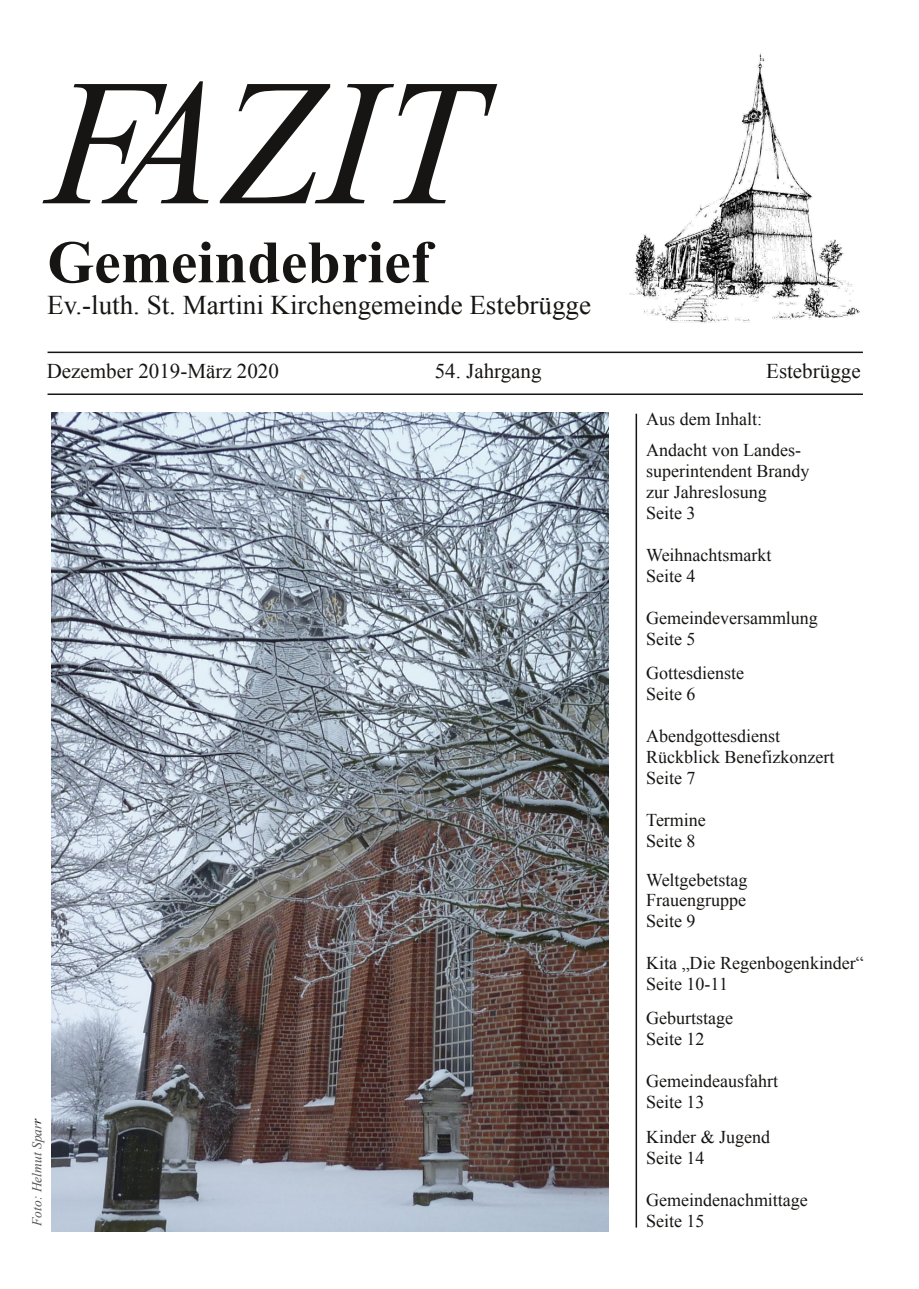
<style>
.page{position:relative;width:919px;height:1289px;background:#fff}
.page>*{position:absolute;margin:0;border:0;box-sizing:border-box;transform-origin:0 0}
.t1{font:italic 180px "Times New Roman";color:#171513}
.t2{font:700 60px "Times New Roman";color:#171513}
.t3{font:27px "Times New Roman";color:#171513}
.t4{font:21px "Times New Roman";color:#171513}
.t5{font:18px/21px "Times New Roman";color:#171513}
.t6{font:italic 13.5px "Times New Roman";color:#555656}
.s1{color:#171513}
</style>
<div class="page">
<hr style="left:48px;top:351px;width:814px;height:2px;background:#171513">
<hr style="left:635px;top:414px;width:2px;height:813px;background:#171513">
<hr style="left:48px;top:393px;width:814px;height:2px;background:#171513">
<img style="left:629px;top:53px;width:232px;height:271px">
<img style="left:51px;top:413px;width:557px;height:818px">
<h1 class="t1" style="left:47px;top:43px;width:435px">FAZIT</h1>
<h2 class="t2" style="left:47px;top:229px;width:385px">Gemeindebrief</h2>
<h3 class="t3" style="left:47px;top:290px;width:545px">Ev.-luth. St. Martini Kirchengemeinde Estebrügge</h3>
<p class="t4" style="left:47px;top:359px;width:234px">Dezember 2019-März 2020</p>
<p class="t4" style="left:434px;top:359px;width:108px">54. Jahrgang</p>
<p class="t4" style="left:766px;top:359px;width:96px">Estebrügge</p>
<p class="t5" style="left:646px;top:404px;width:156px;line-height:30px">Aus dem Inhalt:<br>Andacht von Landes-</p>
<p class="t5" style="left:646px;top:460px;width:165px">superintendent Brandy zur Jahreslosung<br>Seite 3</p>
<p class="t5" style="left:646px;top:544px;width:127px">Weihnachtsmarkt<br>Seite 4</p>
<p class="t5" style="left:646px;top:607px;width:173px">Gemeindeversammlung<br>Seite 5</p>
<p class="t5" style="left:646px;top:662px;width:99px">Gottesdienste<br>Seite 6</p>
<p class="t5" style="left:646px;top:725px;width:190px">Abendgottesdienst<br>Rückblick Benefizkonzert<br>Seite 7</p>
<p class="t5" style="left:646px;top:809px;width:61px">Termine<br>Seite 8</p>
<p class="t5" style="left:646px;top:870px;width:103px;line-height:20.2px;text-align:justify">Weltgebetstag Frauengruppe Seite 9</p>
<p class="t5" style="left:646px;top:952px;width:219px">Kita „Die Regenbogenkinder“<br>Seite 10-11</p>
<p class="t5" style="left:646px;top:1007px;width:88px">Geburtstage<br>Seite 12</p>
<p class="t5" style="left:646px;top:1070px;width:133px">Gemeindeausfahrt<br>Seite 13</p>
<p class="t5" style="left:646px;top:1126px;width:125px">Kinder &amp; Jugend<br>Seite 14</p>
<p class="t5" style="left:646px;top:1189px;width:163px">Gemeindenachmittage</p>
<p class="t6" style="left:29px;top:1225px;width:109px;rotate:-90deg">Foto: He ml ut Spar<span class="s1">r</span></p>
<p class="t5" style="left:646px;top:1210px;width:60px">Seite 15</p>
</div>
